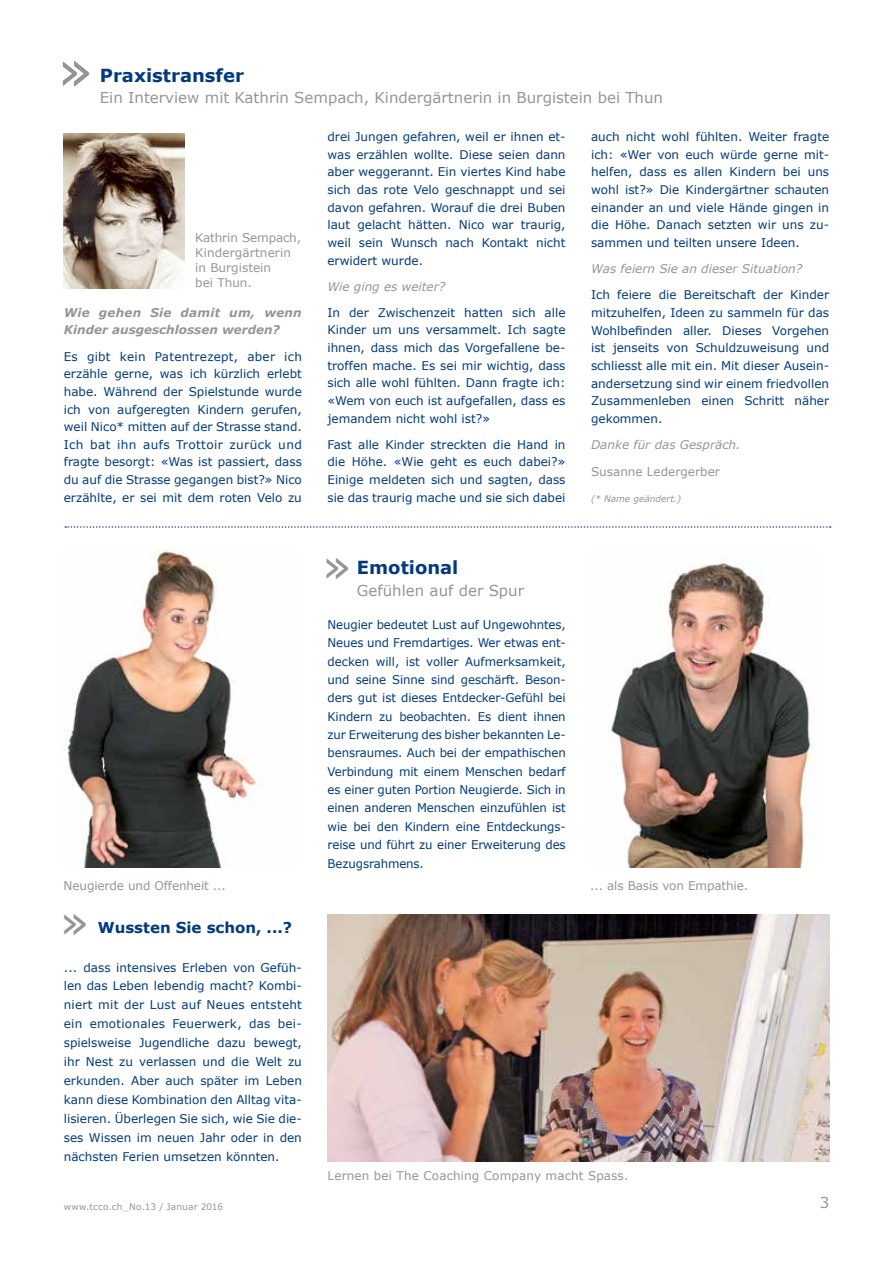
<style>
.page{position:relative;width:893px;height:1263px;background:#fff}
.page>*{position:absolute;margin:0;border:0;box-sizing:border-box;transform-origin:0 0}
.t1{font:54px "Verdana";color:#939598}
.t2{font:45px "Verdana";color:#939598}
.t3{font:700 18px "Verdana";color:#013a81}
.t4{font:15px "Verdana";color:#939598}
.t5{font:700 15px "Verdana";color:#013a81}
.t6{font:12px/17.7px "Verdana";color:#013a81;text-align:justify}
.t7{font:12px/15px "Verdana";color:#939598}
.t8{font:italic 12px "Verdana";color:#939598}
.t9{font:italic 700 12px/17.7px "Verdana";color:#939598}
.t10{font:9px "Verdana";letter-spacing:.015em;color:#939598}
.t11{font:italic 9px "Verdana";color:#939598}
</style>
<div class="page">
<img style="left:328px;top:914px;width:501px;height:247px">
<img style="left:608px;top:561px;width:206px;height:306px">
<img style="left:64px;top:549px;width:193px;height:318px">
<svg style="left:65px;top:526px;width:766px;height:2px"></svg>
<img style="left:64px;top:134px;width:121px;height:154px">
<h1 class="t1" style="left:58px;top:34px;width:36px">»</h1>
<h3 class="t3" style="left:100px;top:64px;width:146px">Praxistransfer</h3>
<p class="t4" style="left:100px;top:87px;width:565px">Ein Interview mit Kathrin Sempach, Kindergärtnerin in Burgistein bei Thun</p>
<p class="t7" style="left:195px;top:230px;width:107px">Kathrin Sempach,<br>Kindergärtnerin in Burgistein<br>bei Thun.</p>
<p class="t9" style="left:64px;top:304px;width:240px">Wie gehen Sie damit um, wenn<br>Kinder ausgeschlossen werden?</p>
<p class="t6" style="left:64px;top:347px;width:240px">Es gibt kein Patentrezept, aber ich erzähle gerne, was ich kürzlich erlebt habe. Während der Spielstunde wurde ich von aufgeregten Kindern gerufen, weil Nico* mitten auf der Strasse stand.<br>Ich bat ihn aufs Trottoir zurück und fragte besorgt: «Was ist passiert, dass du auf die Strasse gegangen bist?» Nico erzählte, er sei mit dem roten Velo zu</p>
<p class="t6" style="left:327px;top:128px;width:240px">drei Jungen gefahren, weil er ihnen et&shy;was erzählen wollte. Diese seien dann aber weggerannt. Ein viertes Kind habe sich das rote Velo geschnappt und sei davon gefahren. Worauf die drei Buben laut gelacht hätten. Nico war traurig, weil sein Wunsch nach Kontakt nicht erwidert wurde.</p>
<p class="t8" style="left:327px;top:279px;width:120px">Wie ging es weiter?</p>
<p class="t6" style="left:327px;top:303px;width:240px">In der Zwischenzeit hatten sich alle Kinder um uns versammelt. Ich sagte ihnen, dass mich das Vorgefallene be&shy;troffen mache. Es sei mir wichtig, dass sich alle wohl fühlten. Dann fragte ich: «Wem von euch ist aufgefallen, dass es jemandem nicht wohl ist?»</p>
<p class="t6" style="left:327px;top:435px;width:240px">Fast alle Kinder streckten die Hand in die Höhe. «Wie geht es euch dabei?» Einige meldeten sich und sagten, dass sie das traurig mache und sie sich dabei</p>
<h2 class="t2" style="left:323px;top:536px;width:31px">»</h2>
<h3 class="t3" style="left:357px;top:555px;width:103px">Emotional</h3>
<p class="t4" style="left:357px;top:580px;width:169px">Gefühlen auf der Spur</p>
<p class="t6" style="left:328px;top:615px;width:240px;line-height:18.3px">Neugier bedeutet Lust auf Ungewohntes, Neues und Fremdartiges. Wer etwas ent&shy;decken will, ist voller Aufmerksamkeit, und seine Sinne sind geschärft. Beson&shy;ders gut ist dieses Entdecker-Gefühl bei Kindern zu beobachten. Es dient ihnen zur Erweiterung des bisher bekannten Le&shy;bensraumes. Auch bei der empathischen Verbindung mit einem Menschen bedarf es einer guten Portion Neugierde. Sich in einen anderen Menschen einzufühlen ist wie bei den Kindern eine Entdeckungs&shy;reise und führt zu einer Erweiterung des Bezugsrahmens.</p>
<p class="t6" style="left:591px;top:128px;width:240px">auch nicht wohl fühlten. Weiter fragte ich: «Wer von euch würde gerne mit&shy;helfen, dass es allen Kindern bei uns wohl ist?» Die Kindergärtner schauten einander an und viele Hände gingen in die Höhe. Danach setzten wir uns zu&shy;sammen und teilten unsere Ideen.</p>
<p class="t8" style="left:591px;top:261px;width:213px">Was feiern Sie an dieser Situation?</p>
<p class="t6" style="left:591px;top:286px;width:240px">Ich feiere die Bereitschaft der Kinder mitzuhelfen, Ideen zu sammeln für das Wohlbefinden aller. Dieses Vorgehen ist jenseits von Schuldzuweisung und schliesst alle mit ein. Mit dieser Ausein&shy;andersetzung sind wir einem friedvollen Zusammenleben einen Schritt näher gekommen.</p>
<p class="t8" style="left:591px;top:437px;width:151px">Danke für das Gespräch.</p>
<p class="t7" style="left:591px;top:463px;width:130px">Susanne Ledergerber</p>
<p class="t11" style="left:591px;top:493px;width:92px">(* Name geändert.)</p>
<p class="t7" style="left:64px;top:878px;width:164px">Neugierde und Offenheit ...</p>
<p class="t7" style="left:590px;top:878px;width:159px">... als Basis von Empathie.</p>
<h2 class="t2" style="left:61px;top:892px;width:31px">»</h2>
<p class="t5" style="left:98px;top:918px;width:196px">Wussten Sie schon, ...?</p>
<p class="t6" style="left:64px;top:957px;width:240px;line-height:18.9px">... dass intensives Erleben von Gefüh&shy;len das Leben lebendig macht? Kombi&shy;niert mit der Lust auf Neues entsteht ein emotionales Feuerwerk, das bei&shy;spielsweise Jugendliche dazu bewegt, ihr Nest zu verlassen und die Welt zu erkunden. Aber auch später im Leben kann diese Kombination den Alltag vita&shy;lisieren. Überlegen Sie sich, wie Sie die&shy;ses Wissen im neuen Jahr oder in den nächsten Ferien umsetzen könnten.</p>
<p class="t7" style="left:328px;top:1168px;width:302px">Lernen bei The Coaching Company macht Spass.</p>
<p class="t10" style="left:64px;top:1201px;width:161px">www.tcco.ch_No.13 / Januar 2016</p>
<p class="t4" style="left:820px;top:1192px;width:11px">3</p>
</div>
